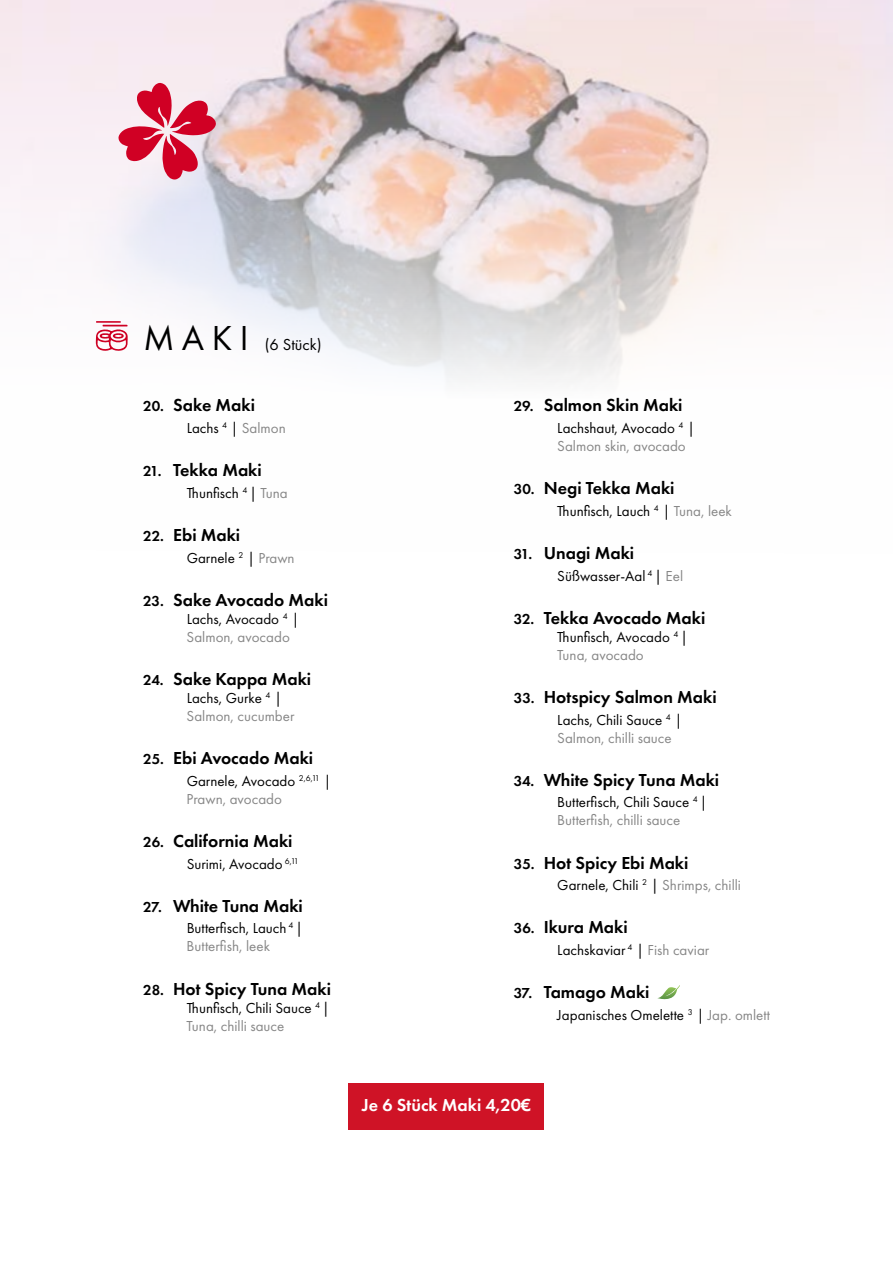
<style>
.page{position:relative;width:893px;height:1263px;background:#fff}
.page>*{position:absolute;margin:0;border:0;box-sizing:border-box;transform-origin:0 0}
.t1{font:600 18px "Futura PT";color:#000}
.t2{font:600 18px "Futura PT";color:#fff}
.t3{font:16.5px "Futura PT";color:#000}
.t4{font:15px/18px "Futura PT";color:#000}
.t5{font:15px/18px "Futura PT";color:#878787}
.s1{font-size:36px}
.s2{font-size:15px}
.s3{color:#878787}
.s4{color:#000}
</style>
<div class="page">
<img style="left:0;top:0;width:893px;height:382px">
<svg style="left:96px;top:321px;width:32px;height:30px"></svg>
<svg style="left:657px;top:985px;width:23px;height:15px"></svg>
<div style="left:349px;top:1083px;width:195px;height:47px;background:#cf1326"></div>
<svg style="left:118px;top:83px;width:99px;height:97px;background:#e28699"></svg>
<p class="t3" style="left:143px;top:335px;width:180px"><span class="s1">M A K I</span> (6 Stück)</p>
<p class="t1" style="left:143px;top:394px;width:113px"><span class="s2">20.</span> Sake Maki</p>
<p class="t4" style="left:187px;top:419px;width:101px">Lachs <sup>4</sup> | <span class="s3">Salmon</span></p>
<p class="t1" style="left:143px;top:459px;width:120px"><span class="s2">21.</span> Tekka Maki</p>
<p class="t4" style="left:187px;top:484px;width:102px">Thunfisch <sup>4</sup> | <span class="s3">Tuna</span></p>
<p class="t1" style="left:143px;top:524px;width:99px"><span class="s2">22.</span> Ebi Maki</p>
<p class="t4" style="left:187px;top:548px;width:109px">Garnele <sup>2</sup> | <span class="s3">Prawn</span></p>
<p class="t1" style="left:143px;top:588px;width:186px"><span class="s2">23.</span> Sake Avocado Maki</p>
<p class="t4" style="left:187px;top:610px;width:114px">Lachs, Avocado <sup>4</sup> |<br><span class="s3">Salmon, avocado</span></p>
<p class="t1" style="left:143px;top:668px;width:170px"><span class="s2">24.</span> Sake Kappa Maki</p>
<p class="t5" style="left:187px;top:689px;width:109px"><span class="s4">Lachs, Gurke</span> <sup>4</sup> <span class="s4">|<br></span>Salmon, cucumber</p>
<p class="t1" style="left:143px;top:747px;width:172px"><span class="s2">25.</span> Ebi Avocado Maki</p>
<p class="t4" style="left:187px;top:772px;width:146px">Garnele, Avocado <sup>2,6,11</sup> |<br><span class="s3">Prawn, avocado</span></p>
<p class="t1" style="left:143px;top:830px;width:151px"><span class="s2">26.</span> California Maki</p>
<p class="t4" style="left:187px;top:854px;width:113px">Surimi, Avocado <sup>6,11</sup></p>
<p class="t1" style="left:143px;top:894px;width:161px"><span class="s2">27.</span> White Tuna Maki</p>
<p class="t4" style="left:187px;top:919px;width:118px">Butterfisch, Lauch <sup>4</sup> |<br><span class="s3">Butterfish, leek</span></p>
<p class="t1" style="left:143px;top:977px;width:189px"><span class="s2">28.</span> Hot Spicy Tuna Maki</p>
<p class="t4" style="left:187px;top:998px;width:145px">Thunfisch, Chili Sauce <sup>4</sup> |<br><span class="s3">Tuna, chilli sauce</span></p>
<p class="t1" style="left:514px;top:394px;width:170px"><span class="s2">29.</span> Salmon Skin Maki</p>
<p class="t4" style="left:557px;top:419px;width:139px">Lachshaut, Avocado <sup>4</sup> |<br><span class="s3">Salmon skin, avocado</span></p>
<p class="t1" style="left:514px;top:477px;width:162px"><span class="s2">30.</span> Negi Tekka Maki</p>
<p class="t4" style="left:557px;top:502px;width:176px">Thunfisch, Lauch <sup>4</sup> | <span class="s3">Tuna, leek</span></p>
<p class="t1" style="left:514px;top:542px;width:122px"><span class="s2">31.</span> Unagi Maki</p>
<p class="t4" style="left:557px;top:566px;width:127px">Süßwasser-Aal <sup>4</sup> | <span class="s3">Eel</span></p>
<p class="t1" style="left:514px;top:606px;width:193px"><span class="s2">32.</span> Tekka Avocado Maki</p>
<p class="t4" style="left:557px;top:628px;width:132px">Thunfisch, Avocado <sup>4</sup> |<br><span class="s3">Tuna, avocado</span></p>
<p class="t1" style="left:514px;top:686px;width:204px"><span class="s2">33.</span> Hotspicy Salmon Maki</p>
<p class="t5" style="left:557px;top:710px;width:127px"><span class="s4">Lachs, Chili Sauce</span> <sup>4</sup> <span class="s4">|<br></span>Salmon, chilli sauce</p>
<p class="t1" style="left:514px;top:768px;width:207px"><span class="s2">34.</span> White Spicy Tuna Maki</p>
<p class="t4" style="left:557px;top:793px;width:152px">Butterfisch, Chili Sauce <sup>4</sup> |<br><span class="s3">Butterfish, chilli sauce</span></p>
<p class="t1" style="left:514px;top:851px;width:176px"><span class="s2">35.</span> Hot Spicy Ebi Maki</p>
<p class="t4" style="left:557px;top:876px;width:185px">Garnele, Chili <sup>2</sup> | <span class="s3">Shrimps, chilli</span></p>
<p class="t1" style="left:514px;top:916px;width:115px"><span class="s2">36.</span> Ikura Maki</p>
<p class="t4" style="left:557px;top:941px;width:153px">Lachskaviar <sup>4</sup> | <span class="s3">Fish caviar</span></p>
<p class="t1" style="left:514px;top:981px;width:137px"><span class="s2">37.</span> Tamago Maki</p>
<p class="t4" style="left:557px;top:1006px;width:214px">Japanisches Omelette <sup>3</sup> | <span class="s3">Jap. omlett</span></p>
<p class="t2" style="left:362px;top:1093px;width:171px">Je 6 Stück Maki 4,20€</p>
</div>
